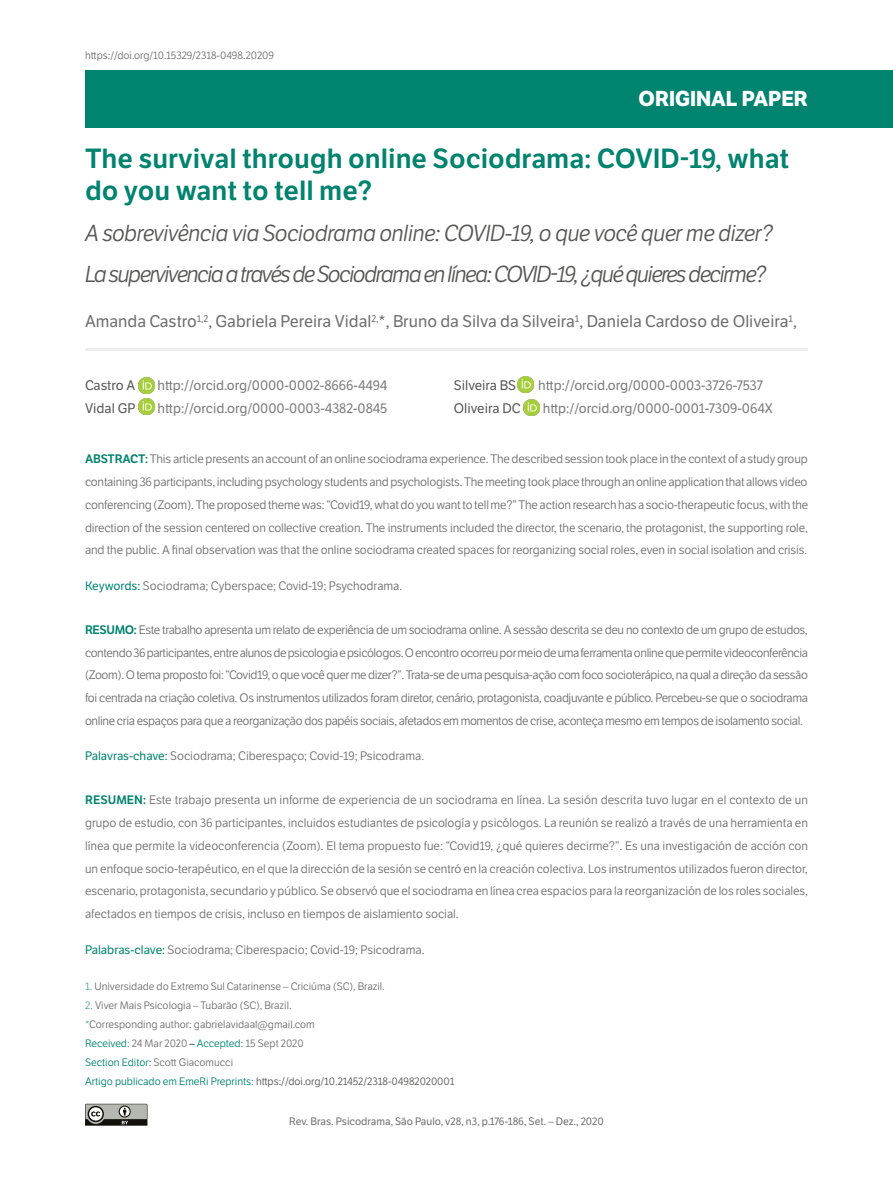
<style>
.page{position:relative;width:893px;height:1191px;background:#fff}
.page>*{position:absolute;margin:0;border:0;box-sizing:border-box;transform-origin:0 0}
.t1{font:600 27px/32.4px "LFT Etica";color:#00836f}
.t2{font:italic 22.5px/40.5px "LFT Etica";letter-spacing:-.06em;color:#575756}
.t3{font:700 21px "LFT Etica";color:#fff}
.t4{font:16.5px "LFT Etica";color:#706f6f}
.t5{font:13.5px "LFT Etica";color:#7c7b7b}
.t6{font:13.5px "LFT Etica";color:#575756}
.t7{font:12px/22.8px "LFT Etica";color:#706f6f;text-align:justify}
.t8{font:10.5px/18.9px "LFT Etica";color:#706f6f}
.t9{font:10.5px "LFT Etica";color:#706f6f}
.s1{font-weight:600;color:#00836f}
.s2{color:#00836f}
.s3{color:#4da89a}
.s4{color:#000}
.s5{color:#575756}
</style>
<div class="page">
<div style="left:85px;top:70px;width:808px;height:58px;background:#00836f"></div>
<hr style="left:85px;top:348px;width:723px;height:3px;background:#ededed">
<svg style="left:85px;top:1103px;width:63px;height:23px"></svg>
<img style="left:524px;top:400px;width:15px;height:15px">
<img style="left:518px;top:376px;width:15px;height:16px">
<img style="left:138px;top:399px;width:16px;height:15px">
<img style="left:139px;top:378px;width:16px;height:15px">
<p class="t8" style="left:85px;top:46px;width:191px">https://doi.org/10.15329/2318-0498.20209</p>
<h3 class="t3" style="left:639px;top:86px;width:171px">ORIGINAL PAPER</h3>
<h1 class="t1" style="left:85px;top:143px;width:706px">The survival through online Sociodrama: COVID-19, what do you want to tell me?</h1>
<h2 class="t2" style="left:85px;top:213px;width:690px">A sobrevivência via Sociodrama online: COVID-19, o que você quer me dizer?<br>La supervivencia a través de Sociodrama en línea: COVID-19, ¿qué quieres decirme?</h2>
<h3 class="t4" style="left:85px;top:312px;width:713px">Amanda Castro<sup>1,2</sup>, Gabriela Pereira Vidal<sup>2,</sup>*, Bruno da Silva da Silveira<sup>1</sup>, Daniela Cardoso de Oliveira<sup>1</sup>,</h3>
<p class="t6" style="left:85px;top:377px;width:52px">Castro A</p>
<p class="t5" style="left:157px;top:377px;width:231px">http://orcid.org/0000-0002-8666-4494</p>
<p class="t6" style="left:85px;top:400px;width:52px">Vidal GP</p>
<p class="t5" style="left:158px;top:400px;width:231px">http://orcid.org/0000-0003-4382-0845</p>
<p class="t6" style="left:454px;top:377px;width:64px">Silveira BS</p>
<p class="t5" style="left:538px;top:377px;width:226px">http://orcid.org/0000-0003-3726-7537</p>
<p class="t6" style="left:454px;top:400px;width:68px">Oliveira DC</p>
<p class="t5" style="left:543px;top:400px;width:232px">http://orcid.org/0000-0001-7309-064X</p>
<p class="t7" style="left:85px;top:448px;width:725px"><span class="s1">ABSTRACT:</span>This article presents an account of an online sociodrama experience. The described session took place in the context of a study group containing 36 participants, including psychology students and psychologists. The meeting took place through an online application that allows video conferencing (Zoom). The proposed theme was: “Covid19, what do you want to tell me?” The action research has a socio-therapeutic focus, with the direction of the session centered on collective creation. The instruments included the director, the scenario, the protagonist, the supporting role, and the public. A final observation was that the online sociodrama created spaces for reorganizing social roles, even in social isolation and crisis.</p>
<p class="t7" style="left:85px;top:574px;width:319px"><span class="s2">Keywords:</span> Sociodrama; Cyberspace; Covid-19; Psychodrama.</p>
<p class="t7" style="left:85px;top:618px;width:724px"><span class="s1">RESUMO:</span> Este trabalho apresenta um relato de experiência de um sociodrama online. A sessão descrita se deu no contexto de um grupo de estudos, contendo 36 participantes, entre alunos de psicologia e psicólogos. O encontro ocorreu por meio de uma ferramenta online que permite videoconferência (Zoom). O tema proposto foi: “Covid19, o que você quer me dizer?”. Trata-se de uma pesquisa-ação com foco socioterápico, na qual a direção da sessão foi centrada na criação coletiva. Os instrumentos utilizados foram diretor, cenário, protagonista, coadjuvante e público. Percebeu-se que o sociodrama online cria espaços para que a reorganização dos papéis sociais, afetados em momentos de crise, aconteça mesmo em tempos de isolamento social.</p>
<p class="t7" style="left:85px;top:745px;width:341px"><span class="s2">Palavras-chave:</span> Sociodrama; Ciberespaço; Covid-19; Psicodrama.</p>
<p class="t7" style="left:85px;top:789px;width:725px"><span class="s1">RESUMEN:</span> Este trabajo presenta un informe de experiencia de un sociodrama en línea. La sesión descrita tuvo lugar en el contexto de un grupo de estudio, con 36 participantes, incluidos estudiantes de psicología y psicólogos. La reunión se realizó a través de una herramienta en línea que permite la videoconferencia (Zoom). El tema propuesto fue: “Covid19, ¿qué quieres decirme?”. Es una investigación de acción con un enfoque socio-terapéutico, en el que la dirección de la sesión se centró en la creación colectiva. Los instrumentos utilizados fueron director, escenario, protagonista, secundario y público. Se observó que el sociodrama en línea crea espacios para la reorganización de los roles sociales, afectados en tiempos de crisis, incluso en tiempos de aislamiento social.</p>
<p class="t7" style="left:85px;top:938px;width:341px"><span class="s2">Palabras-clave:</span> Sociodrama; Ciberespacio; Covid-19; Psicodrama.</p>
<p class="t8" style="left:85px;top:977px;width:301px"><span class="s3">1.</span> Universidade do Extremo Sul Catarinense – Criciúma (SC), Brazil.</p>
<p class="t8" style="left:85px;top:995px;width:371px"><span class="s3">2.</span> Viver Mais Psicologia – Tubarão (SC), Brazil.<br><span class="s3">*</span>Corresponding author: gabrielavidaal@gmail.com<br><span class="s2">Received:</span> 24 Mar 2020 <span class="s4">–</span> <span class="s2">Accepted:</span> 15 Sept 2020<br><span class="s2">Section Editor:</span> Scott Giacomucci<br><span class="s2">Artigo publicado em EmeRi Preprints:</span> <span class="s5">https://doi.org/10.21452/2318-04982020001</span></p>
<p class="t9" style="left:289px;top:1115px;width:316px">Rev. Bras. Psicodrama, São Paulo, v28, n3, p.176-186, Set. – Dez., 2020</p>
</div>
